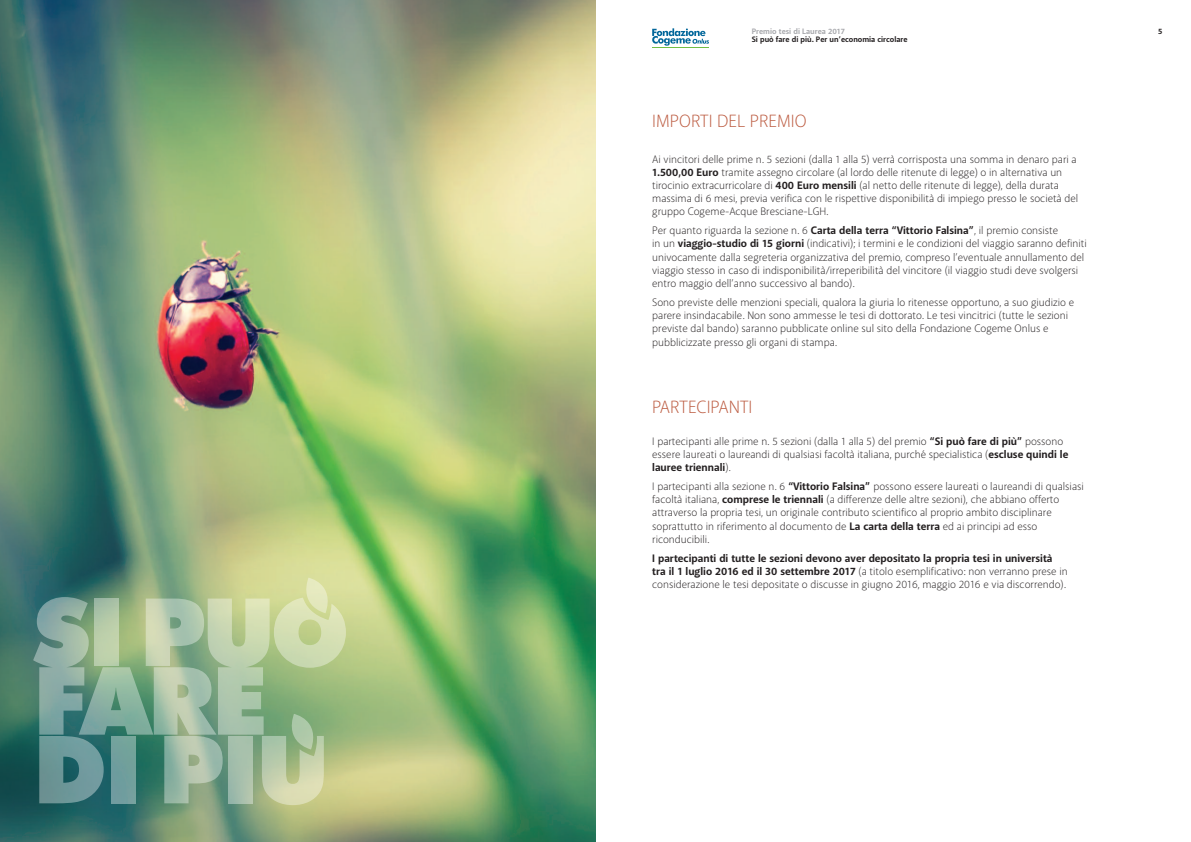
<style>
.page{position:relative;width:1191px;height:842px;background:#fff}
.page>*{position:absolute;margin:0;border:0;box-sizing:border-box;transform-origin:0 0}
.t1{font:300 18px "Akagi Pro";color:#bb593e}
.t2{font:300 11px/13.2px "Akagi Pro";color:#231f20}
.t3{font:700 8px "Akagi Pro";color:#231f20}
.t4{font:700 8px "Akagi Pro";color:#a8a9ad}
.s1{font-weight:700}
</style>
<div class="page">
<img style="left:0;top:0;width:595px;height:842px">
<svg style="left:652px;top:28px;width:57px;height:18px"></svg>
<hr style="left:652px;top:47px;width:57px;height:1px;background:#71bf44">
<svg style="left:33px;top:578px;width:313px;height:227px;background:#94b293"></svg>
<p class="t4" style="left:751px;top:29px;width:95px">Premio tesi di Laurea 2017</p>
<p class="t3" style="left:751px;top:37px;width:157px">Si può fare di più. Per un’economia circolare</p>
<h1 class="t1" style="left:652px;top:115px;width:156px">IMPORTI DEL PREMIO</h1>
<p class="t2" style="left:652px;top:153px;width:427px">Ai vincitori delle prime n. 5 sezioni (dalla 1 alla 5) verrà corrisposta una somma in denaro pari a <span class="s1">1.500,00 Euro</span> tramite assegno circolare (al lordo delle ritenute di legge) o in alternativa un tirocinio extracurricolare di <span class="s1">400 Euro mensili</span> (al netto delle ritenute di legge), della durata massima di 6 mesi, previa verifica con le rispettive disponibilità di impiego presso le società del gruppo Cogeme-Acque Bresciane-LGH.</p>
<p class="t2" style="left:652px;top:225px;width:436px">Per quanto riguarda la sezione n. 6 <span class="s1">Carta della terra “Vittorio Falsina”</span>, il premio consiste<br>in un <span class="s1">viaggio-studio di 15 giorni</span> (indicativi); i termini e le condizioni del viaggio saranno definiti univocamente dalla segreteria organizzativa del premio, compreso l’eventuale annullamento del viaggio stesso in caso di indisponibilità/irreperibilità del vincitore (il viaggio studi deve svolgersi entro maggio dell’anno successivo al bando).</p>
<p class="t2" style="left:652px;top:297px;width:423px">Sono previste delle menzioni speciali, qualora la giuria lo ritenesse opportuno, a suo giudizio e parere insindacabile. Non sono ammesse le tesi di dottorato. Le tesi vincitrici (tutte le sezioni previste dal bando) saranno pubblicate online sul sito della Fondazione Cogeme Onlus e pubblicizzate presso gli organi di stampa.</p>
<h1 class="t1" style="left:652px;top:401px;width:102px">PARTECIPANTI</h1>
<p class="t2" style="left:652px;top:436px;width:418px">I partecipanti alle prime n. 5 sezioni (dalla 1 alla 5) del premio <span class="s1">“Si può fare di più”</span> possono essere laureati o laureandi di qualsiasi facoltà italiana, purché specialistica (<span class="s1">escluse quindi le lauree triennali</span>).</p>
<p class="t2" style="left:652px;top:481px;width:433px">I partecipanti alla sezione n. 6 <span class="s1">“Vittorio Falsina”</span> possono essere laureati o laureandi di qualsiasi facoltà italiana, <span class="s1">comprese le triennali</span> (a differenze delle altre sezioni), che abbiano offerto attraverso la propria tesi, un originale contributo scientifico al proprio ambito disciplinare soprattutto in riferimento al documento de <span class="s1">La carta della terra</span> ed ai principi ad esso riconducibili.</p>
<p class="t2" style="left:652px;top:553px;width:417px"><span class="s1">I partecipanti di tutte le sezioni devono aver depositato la propria tesi in università tra il 1 luglio 2016 ed il 30 settembre 2017</span> (a titolo esemplificativo: non verranno prese in considerazione le tesi depositate o discusse in giugno 2016, maggio 2016 e via discorrendo).</p>
<p class="t3" style="left:1158px;top:29px;width:6px">5</p>
</div>
